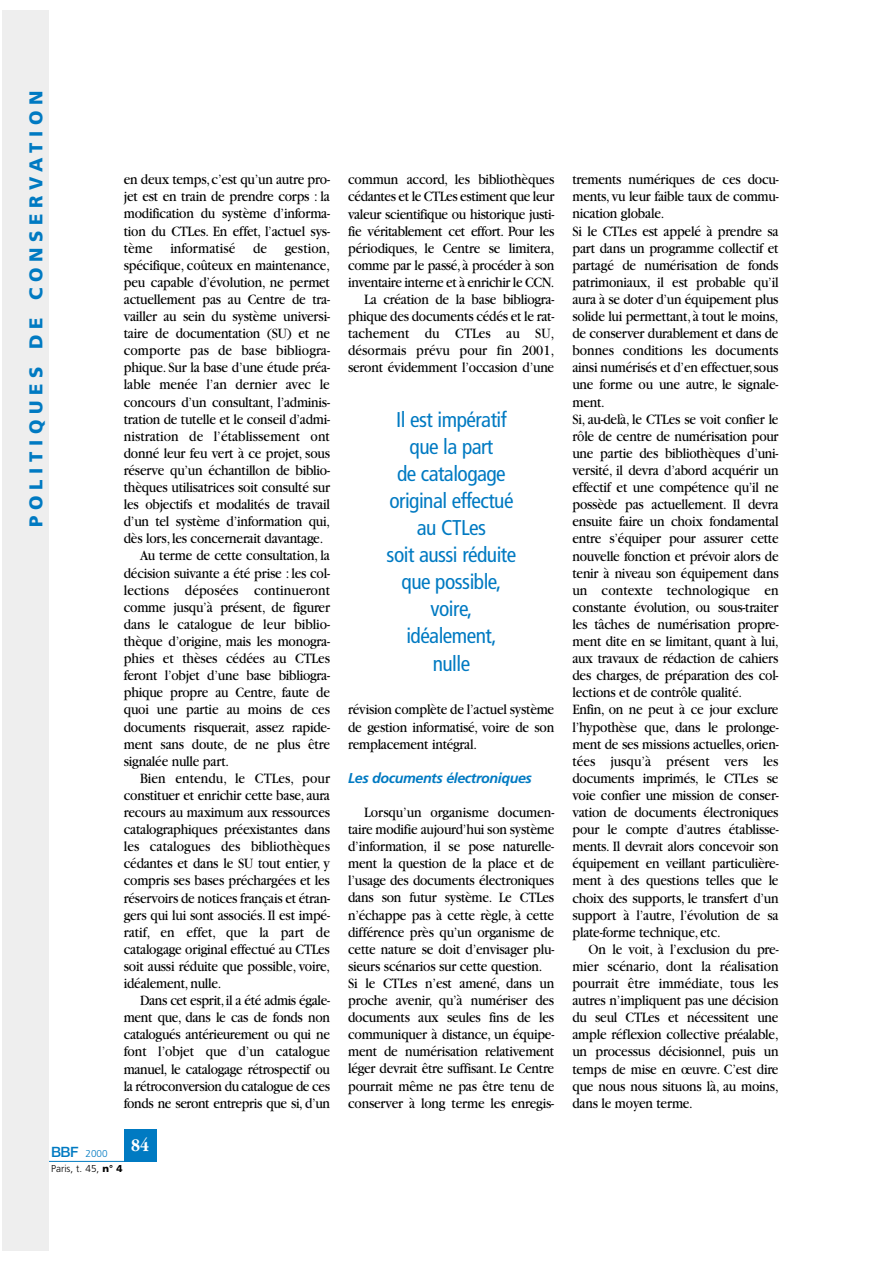
<style>
.page{position:relative;width:893px;height:1263px;background:#fff}
.page>*{position:absolute;margin:0;border:0;box-sizing:border-box;transform-origin:0 0}
.t1{font:condensed 21.3px/27.2px "Frutiger";letter-spacing:-.025em;color:#007ac2;text-align:center}
.t2{font:900 18.6px "Frutiger";letter-spacing:.305em;color:#007ac2}
.t3{font:700 18.6px "Garamond";color:#fff;scale:.85 1}
.t4{font:15px/17.1px "Garamond";letter-spacing:-.015em;color:#000;text-align:justify;scale:.9 1}
.t5{font:15px "Garamond";letter-spacing:.005em;color:#000;scale:.9 1}
.t6{font:italic 700 14.25px "Frutiger";letter-spacing:-.03em;color:#007ac2}
.t7{font:300 10.05px/14.4px "Frutiger";color:#000}
.s1{font-family:"Helvetica Neue";font-weight:500;font-size:14.25px;color:#007ac2}
.s2{color:#007ac2}
.s3{font-weight:900}
</style>
<div class="page">
<hr style="left:3px;top:1161px;width:153px;height:1px;background:#007ac2">
<div style="left:124px;top:1129px;width:32px;height:32px;background:#007ac2"></div>
<div style="left:3px;top:10px;width:46px;height:1240px;background:#eee"></div>
<p class="t2" style="left:29px;top:527px;width:438px;rotate:-90deg">POLITIQUES DE CONSERVATION</p>
<p class="t4" style="left:124px;top:172px;width:230px">en deux temps,c’est qu’un autre pro-</p>
<p class="t4" style="left:124px;top:189px;width:230px">jet est en train de prendre corps : la</p>
<p class="t4" style="left:124px;top:207px;width:230px">modification du système d’informa-</p>
<p class="t4" style="left:124px;top:224px;width:230px">tion du CTLes. En effet, l’actuel sys-</p>
<p class="t5" style="left:124px;top:243px;width:230px">tème informatisé de gestion,</p>
<p class="t4" style="left:124px;top:258px;width:230px">spécifique, coûteux en maintenance,</p>
<p class="t4" style="left:124px;top:275px;width:230px">peu capable d’évolution, ne permet</p>
<p class="t4" style="left:124px;top:292px;width:230px">actuellement pas au Centre de tra-</p>
<p class="t4" style="left:124px;top:309px;width:230px">vailler au sein du système universi-</p>
<p class="t4" style="left:124px;top:326px;width:230px">taire de documentation (SU) et ne</p>
<p class="t5" style="left:124px;top:345px;width:230px">comporte pas de base bibliogra-</p>
<p class="t4" style="left:124px;top:360px;width:230px">phique. Sur la base d’une étude préa-</p>
<p class="t4" style="left:124px;top:378px;width:230px">lable menée l’an dernier avec le</p>
<p class="t4" style="left:124px;top:395px;width:230px">concours d’un consultant, l’adminis-</p>
<p class="t4" style="left:124px;top:412px;width:230px">tration de tutelle et le conseil d’admi-</p>
<p class="t5" style="left:124px;top:431px;width:230px">nistration de l’établissement ont</p>
<p class="t4" style="left:124px;top:446px;width:230px">donné leur feu vert à ce projet, sous</p>
<p class="t4" style="left:124px;top:463px;width:230px">réserve qu’un échantillon de biblio-</p>
<p class="t4" style="left:124px;top:480px;width:230px">thèques utilisatrices soit consulté sur</p>
<p class="t4" style="left:124px;top:497px;width:230px">les objectifs et modalités de travail</p>
<p class="t4" style="left:124px;top:514px;width:230px">d’un tel système d’information qui,</p>
<p class="t4" style="left:124px;top:531px;width:223px">dès lors, les concernerait davantage.</p>
<p class="t4" style="left:140px;top:549px;width:212px">Au terme de cette consultation, la</p>
<p class="t4" style="left:124px;top:566px;width:230px">décision suivante a été prise : les col-</p>
<p class="t5" style="left:124px;top:585px;width:230px">lections déposées continueront</p>
<p class="t4" style="left:124px;top:600px;width:230px">comme jusqu’à présent, de figurer</p>
<p class="t4" style="left:124px;top:617px;width:230px">dans le catalogue de leur biblio-</p>
<p class="t4" style="left:124px;top:634px;width:230px">thèque d’origine, mais les monogra-</p>
<p class="t4" style="left:124px;top:651px;width:230px">phies et thèses cédées au CTLes</p>
<p class="t4" style="left:124px;top:668px;width:230px">feront l’objet d’une base bibliogra-</p>
<p class="t4" style="left:124px;top:685px;width:230px">phique propre au Centre, faute de</p>
<p class="t4" style="left:124px;top:702px;width:230px">quoi une partie au moins de ces</p>
<p class="t4" style="left:124px;top:720px;width:230px">documents risquerait, assez rapide-</p>
<p class="t4" style="left:124px;top:737px;width:230px">ment sans doute, de ne plus être</p>
<p class="t4" style="left:124px;top:754px;width:118px">signalée nulle part.</p>
<p class="t5" style="left:140px;top:773px;width:212px">Bien entendu, le CTLes, pour</p>
<p class="t4" style="left:124px;top:788px;width:230px">constituer et enrichir cette base, aura</p>
<p class="t4" style="left:124px;top:805px;width:230px">recours au maximum aux ressources</p>
<p class="t4" style="left:124px;top:822px;width:230px">catalographiques préexistantes dans</p>
<p class="t5" style="left:124px;top:841px;width:230px">les catalogues des bibliothèques</p>
<p class="t4" style="left:124px;top:856px;width:230px">cédantes et dans le SU tout entier, y</p>
<p class="t4" style="left:124px;top:874px;width:230px">compris ses bases préchargées et les</p>
<p class="t4" style="left:124px;top:891px;width:230px">réservoirs de notices français et étran-</p>
<p class="t4" style="left:124px;top:908px;width:230px">gers qui lui sont associés. Il est impé-</p>
<p class="t5" style="left:124px;top:927px;width:230px">ratif, en effet, que la part de</p>
<p class="t4" style="left:124px;top:942px;width:230px">catalogage original effectué au CTLes</p>
<p class="t4" style="left:124px;top:959px;width:230px">soit aussi réduite que possible, voire,</p>
<p class="t4" style="left:124px;top:976px;width:110px">idéalement, nulle.</p>
<p class="t4" style="left:140px;top:993px;width:212px">Dans cet esprit,il a été admis égale-</p>
<p class="t4" style="left:124px;top:1010px;width:230px">ment que, dans le cas de fonds non</p>
<p class="t4" style="left:124px;top:1027px;width:230px">catalogués antérieurement ou qui ne</p>
<p class="t4" style="left:124px;top:1045px;width:230px">font l’objet que d’un catalogue</p>
<p class="t4" style="left:124px;top:1062px;width:230px">manuel, le catalogage rétrospectif ou</p>
<p class="t4" style="left:124px;top:1079px;width:230px">la rétroconversion du catalogue de ces</p>
<p class="t4" style="left:124px;top:1096px;width:230px">fonds ne seront entrepris que si, d’un</p>
<p class="t7" style="left:51px;top:1147px;width:73px"><span class="s1">BBF</span> <span class="s2">2000<br></span>Paris, t. 45, <span class="s3">n° 4</span></p>
<p class="t3" style="left:131px;top:1138px;width:22px">84</p>
<p class="t4" style="left:348px;top:172px;width:230px;text-align:right">commun accord, les bibliothèques cédantes et le CTLes estiment que leur valeur scientifique ou historique justi&shy;fie véritablement cet effort. Pour les périodiques, le Centre se limitera, comme par le passé, à procéder à son inventaire interne et à enrichir le CCN.<br>La création de la base bibliogra&shy;phique des documents cédés et le rat&shy;tachement du CTLes au SU, désormais prévu pour fin 2001, seront évidemment l’occasion d’une</p>
<h1 class="t1" style="left:386px;top:408px;width:131px">Il est impératif que la part<br>de catalogage original effectué au CTLes<br>soit aussi réduite que possible, voire, idéalement, nulle</h1>
<p class="t4" style="left:348px;top:703px;width:230px">révision complète de l’actuel système de gestion informatisé, voire de son remplacement intégral.</p>
<p class="t6" style="left:348px;top:772px;width:185px">Les documents électroniques</p>
<p class="t4" style="left:348px;top:805px;width:230px;text-align:left;text-indent:16px">Lorsqu’un organisme documen&shy;taire modifie aujourd’hui son système d’information, il se pose naturelle&shy;ment la question de la place et de l’usage des documents électroniques dans son futur système. Le CTLes n’échappe pas à cette règle, à cette différence près qu’un organisme de cette nature se doit d’envisager plu&shy;sieurs scénarios sur cette question.<br>Si le CTLes n’est amené, dans un proche avenir, qu’à numériser des documents aux seules fins de les communiquer à distance, un équipe&shy;ment de numérisation relativement léger devrait être suffisant. Le Centre pourrait même ne pas être tenu de conserver à long terme les enregis-</p>
<p class="t4" style="left:572px;top:172px;width:230px;text-align:left">trements numériques de ces docu&shy;ments, vu leur faible taux de commu&shy;nication globale.<br>Si le CTLes est appelé à prendre sa part dans un programme collectif et partagé de numérisation de fonds patrimoniaux, il est probable qu’il aura à se doter d’un équipement plus solide lui permettant,à tout le moins, de conserver durablement et dans de bonnes conditions les documents ainsi numérisés et d’en effectuer,sous une forme ou une autre, le signale&shy;ment.<br>Si, au-delà, le CTLes se voit confier le rôle de centre de numérisation pour une partie des bibliothèques d’uni&shy;versité, il devra d’abord acquérir un effectif et une compétence qu’il ne possède pas actuellement. Il devra ensuite faire un choix fondamental entre s’équiper pour assurer cette nouvelle fonction et prévoir alors de tenir à niveau son équipement dans un contexte technologique en constante évolution, ou sous-traiter les tâches de numérisation propre&shy;ment dite en se limitant, quant à lui, aux travaux de rédaction de cahiers des charges, de préparation des col&shy;lections et de contrôle qualité.<br>Enfin, on ne peut à ce jour exclure l’hypothèse que, dans le prolonge&shy;ment de ses missions actuelles, orien&shy;tées jusqu’à présent vers les documents imprimés, le CTLes se voie confier une mission de conser&shy;vation de documents électroniques pour le compte d’autres établisse&shy;ments. Il devrait alors concevoir son équipement en veillant particulière&shy;ment à des questions telles que le choix des supports, le transfert d’un support à l’autre, l’évolution de sa plate-forme technique, etc.</p>
<p class="t4" style="left:572px;top:942px;width:230px;text-indent:16px">On le voit, à l’exclusion du pre&shy;mier scénario, dont la réalisation pourrait être immédiate, tous les autres n’impliquent pas une décision du seul CTLes et nécessitent une ample réflexion collective préalable, un processus décisionnel, puis un temps de mise en œuvre. C’est dire que nous nous situons là, au moins, dans le moyen terme.</p>
</div>
